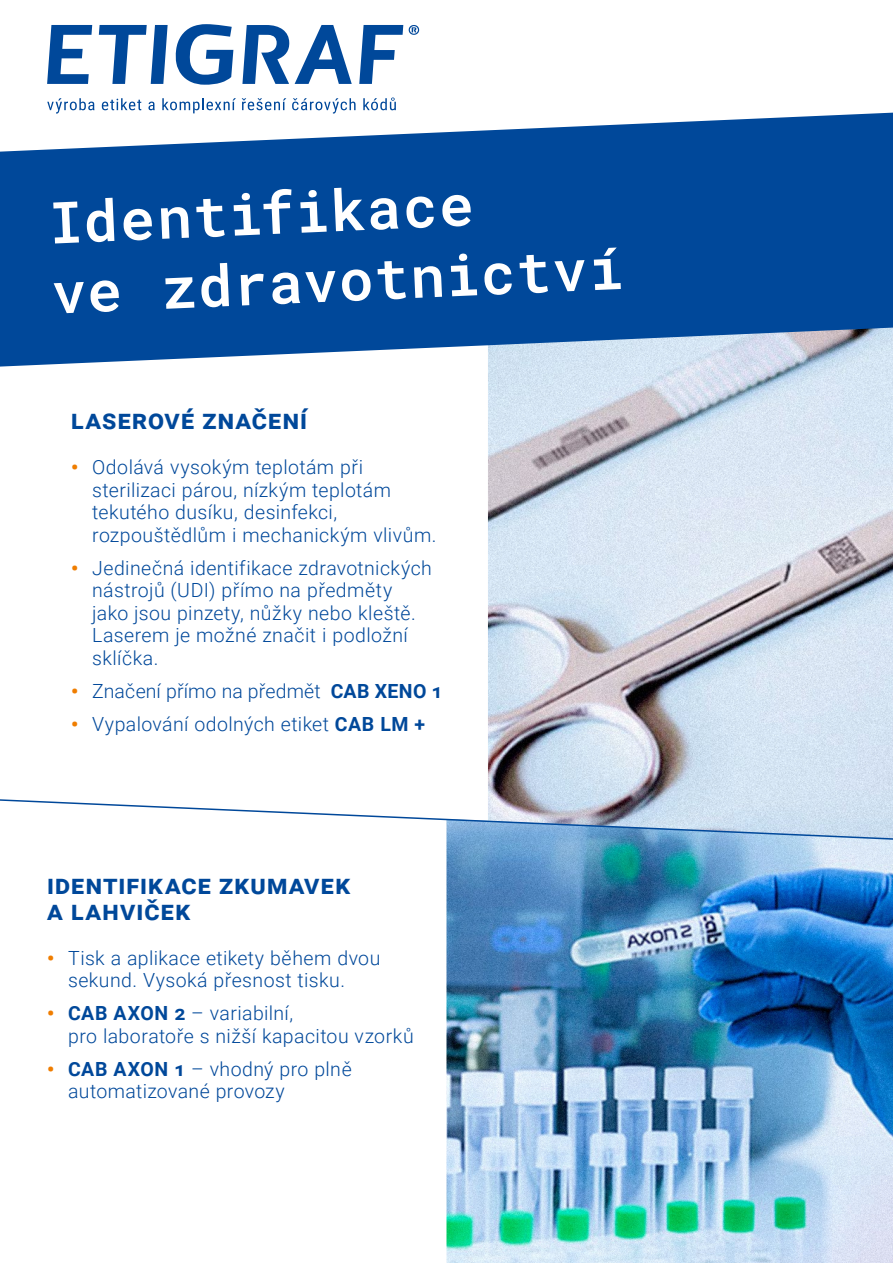
<style>
.page{position:relative;width:893px;height:1263px;background:#fff}
.page>*{position:absolute;margin:0;border:0;box-sizing:border-box;transform-origin:0 0}
.t1{font:600 57.6px "Roboto Mono";color:#fff}
.kecy{font:700 27px/25.5px "Roboto";letter-spacing:.05em;color:#00489a}
.kecy-2{font:300 19.5px/22.5px "Roboto";letter-spacing:.02em;color:#00489a}
.s1{font-weight:900;color:#ef7d00}
.s2{font-weight:700}
</style>
<div class="page">
<svg style="left:47px;top:25px;width:45px;height:59px"></svg>
<svg style="left:99px;top:25px;width:69px;height:59px"></svg>
<svg style="left:175px;top:24px;width:58px;height:61px"></svg>
<svg style="left:242px;top:25px;width:110px;height:59px"></svg>
<svg style="left:359px;top:25px;width:44px;height:59px"></svg>
<svg style="left:409px;top:25px;width:10px;height:10px"></svg>
<svg style="left:47px;top:98px;width:48px;height:15px"></svg>
<svg style="left:102px;top:98px;width:39px;height:12px"></svg>
<svg style="left:148px;top:102px;width:7px;height:8px"></svg>
<svg style="left:162px;top:98px;width:74px;height:15px"></svg>
<svg style="left:242px;top:98px;width:44px;height:12px"></svg>
<svg style="left:292px;top:98px;width:64px;height:15px"></svg>
<svg style="left:363px;top:97px;width:33px;height:13px"></svg>
<img style="left:488px;top:367px;width:405px;height:427px">
<img style="left:446px;top:847px;width:447px;height:416px">
<svg style="left:0;top:113px;width:893px;height:254px;fill:#00489a"></svg>
<svg style="left:0;top:794px;width:893px;height:53px"></svg>
<p class="t1" style="left:48px;top:182px;width:426px;rotate:-2deg">Identifikace</p>
<p class="t1" style="left:51px;top:251px;width:573px;rotate:-2deg">ve zdravotnictví</p>
<p class="kecy" style="left:71px;top:406px;width:238px">Laserové značení</p>
<p class="kecy-2" style="left:92px;top:455px;width:346px;text-indent:-21px"><span class="s1">•</span> Odolává vysokým teplotám při sterilizaci párou, nízkým teplotám tekutého dusíku, desinfekci, rozpouštědlům i mechanickým vlivům.</p>
<p class="kecy-2" style="left:92px;top:556px;width:341px;text-indent:-21px"><span class="s1">•</span> Jedinečná identifikace zdravotnických nástrojů (UDI) přímo na předměty jako jsou pinzety, nůžky nebo kleště.<br>Laserem je možné značit i podložní sklíčka.</p>
<p class="kecy-2" style="left:71px;top:679px;width:373px"><span class="s1">•</span> Značení přímo na předmět <span class="s2">CAB XENO 1</span></p>
<p class="kecy-2" style="left:71px;top:712px;width:356px"><span class="s1">•</span> Vypalování odolných etiket <span class="s2">CAB LM +</span></p>
<p class="kecy" style="left:47px;top:871px;width:304px">Identifikace zkumavek a lahviček</p>
<p class="kecy-2" style="left:68px;top:946px;width:314px;text-indent:-21px"><span class="s1">•</span> Tisk a aplikace etikety během dvou sekund. Vysoká přesnost tisku.</p>
<p class="kecy-2" style="left:68px;top:1001px;width:347px;text-indent:-21px"><span class="s1">•</span> <span class="s2">CAB AXON 2</span> – variabilní,<br>pro laboratoře s nižší kapacitou vzorků</p>
<p class="kecy-2" style="left:47px;top:1057px;width:306px"><span class="s1">•</span> <span class="s2">CAB AXON 1</span> – vhodný pro plně</p>
<p class="kecy-2" style="left:68px;top:1079px;width:218px">automatizované provozy</p>
</div>
